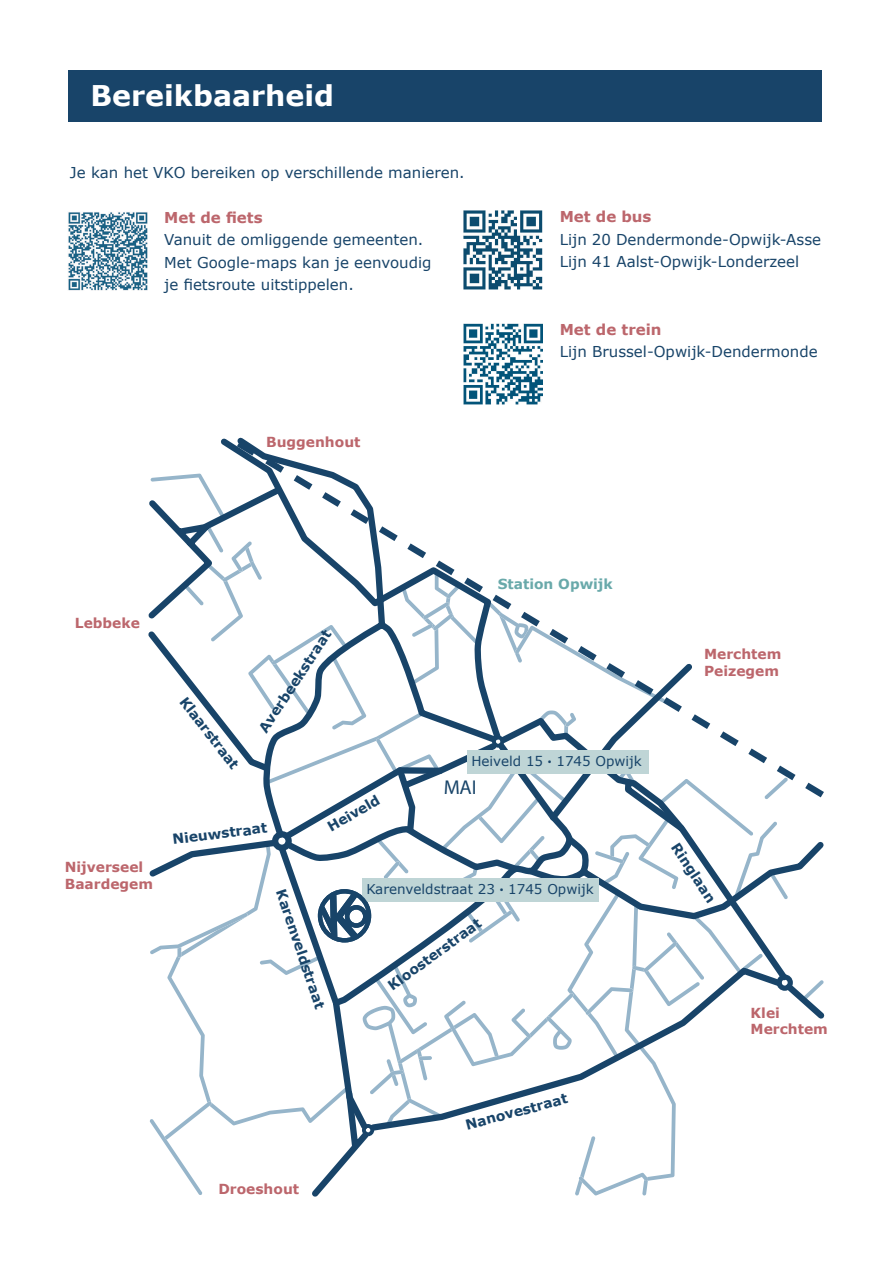
<style>
.page{position:relative;width:893px;height:1263px;background:#fff}
.page>*{position:absolute;margin:0;border:0;box-sizing:border-box;transform-origin:0 0}
.t1{font:700 28.5px "Verdana";color:#fff}
.t2{font:20.1px "Myriad Pro";color:#184469}
.t3{font:15px "Verdana";color:#184469}
.t4{font:700 15px "Verdana";color:#bc666c}
.t5{font:700 13.8px "Verdana";color:#184469}
.t6{font:700 13.8px/16.6px "Verdana";color:#bc666c}
.t7{font:700 13.8px "Verdana";color:#69a9aa}
.t8{font:13.5px "Verdana";color:#184469}
.s1{font-family:"Myriad Pro";font-weight:700}
</style>
<div class="page">
<div style="left:68px;top:71px;width:753px;height:51px;background:#184469"></div>
<img style="left:463px;top:211px;width:80px;height:79px">
<img style="left:463px;top:324px;width:80px;height:80px">
<img style="left:68px;top:212px;width:79px;height:79px">
<svg style="left:151px;top:474px;width:55px;height:8px"></svg>
<svg style="left:221px;top:437px;width:132px;height:45px"></svg>
<svg style="left:149px;top:482px;width:675px;height:389px"></svg>
<svg style="left:148px;top:524px;width:645px;height:671px"></svg>
<div style="left:467px;top:750px;width:182px;height:23px;background:#bfd5d6"></div>
<p class="t1" style="left:90px;top:76px;width:245px">Bereikbaarheid</p>
<p class="t3" style="left:70px;top:162px;width:396px">Je kan het VKO bereiken op verschillende manieren.</p>
<p class="t4" style="left:164px;top:207px;width:100px">Met de fiets</p>
<p class="t3" style="left:164px;top:230px;width:261px">Vanuit de omliggende gemeenten.</p>
<p class="t3" style="left:164px;top:252px;width:269px">Met Google-maps kan je eenvoudig</p>
<p class="t3" style="left:164px;top:275px;width:191px">je fietsroute uitstippelen.</p>
<p class="t6" style="left:266px;top:433px;width:96px">Buggenhout</p>
<p class="t4" style="left:560px;top:206px;width:93px">Met de bus</p>
<p class="t3" style="left:560px;top:229px;width:263px">Lijn 20 Dendermonde-Opwijk-Asse</p>
<p class="t3" style="left:560px;top:251px;width:241px">Lijn 41 Aalst-Opwijk-Londerzeel</p>
<p class="t4" style="left:560px;top:319px;width:103px">Met de trein</p>
<p class="t3" style="left:560px;top:341px;width:259px">Lijn Brussel-Opwijk-Dendermonde</p>
<p class="t7" style="left:498px;top:574px;width:117px">Station Opwijk</p>
<p class="t6" style="left:75px;top:614px;width:67px">Lebbeke</p>
<p class="t6" style="left:65px;top:858px;width:90px">Nijverseel<br>Baardegem</p>
<p class="t5" style="left:190px;top:692px;width:88px;rotate:52deg">Klaarstraat</p>
<p class="t5" style="left:254px;top:726px;width:121px;rotate:-57deg">Averbeekstraat</p>
<p class="t5" style="left:171px;top:829px;width:97px;rotate:-7deg">Nieuwstraat</p>
<p class="t5" style="left:324px;top:819px;width:60px;rotate:-30deg">Heiveld</p>
<p class="t8" style="left:471px;top:752px;width:172px">Heiveld 15 <span class="s1">·</span> 1745 Opwijk</p>
<p class="t2" style="left:444px;top:775px;width:35px">MAI</p>
<p class="t5" style="left:289px;top:887px;width:126px;rotate:71deg">Karenveldstraat</p>
<p class="t8" style="left:366px;top:880px;width:229px">Karenveldstraat 23 <span class="s1">·</span> 1745 Opwijk</p>
<p class="t5" style="left:384px;top:979px;width:113px;rotate:-36deg">Kloosterstraat</p>
<p class="t6" style="left:218px;top:1180px;width:82px">Droeshout</p>
<p class="t5" style="left:463px;top:1115px;width:106px;rotate:-15deg">Nanovestraat</p>
<p class="t6" style="left:704px;top:646px;width:79px">Merchtem<br>Peizegem</p>
<p class="t5" style="left:683px;top:839px;width:70px;rotate:57deg">Ringlaan</p>
<p class="t6" style="left:751px;top:1004px;width:79px">Klei<br>Merchtem</p>
</div>
